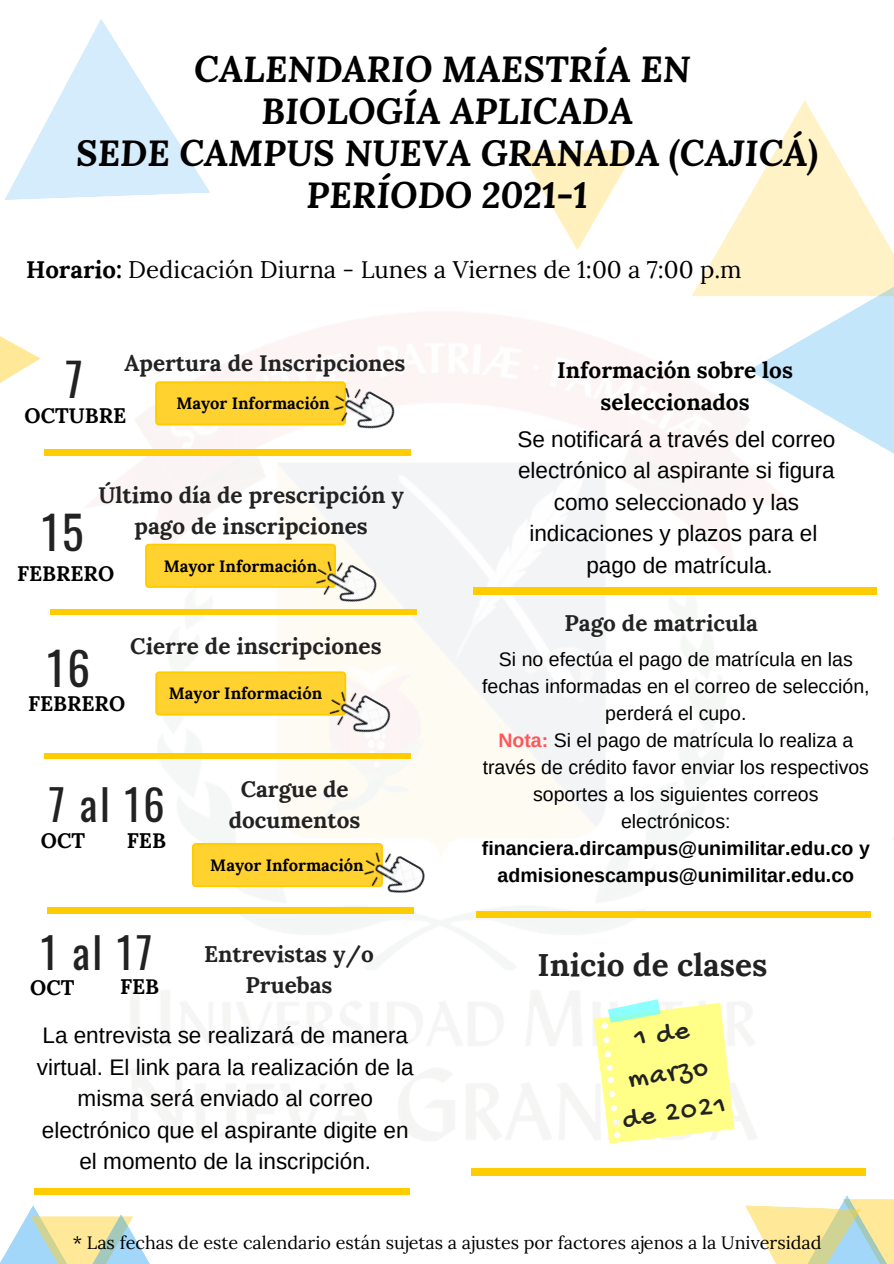
<style>
.page{position:relative;width:894px;height:1264px;background:#fff}
.page>*{position:absolute;margin:0;border:0;box-sizing:border-box;transform-origin:0 0}
.t1{font:45px "Oswald";color:#222}
.t2{font:42px "Oswald";letter-spacing:.06em;color:#222}
.t3{font:italic 700 36px "Lora";color:#000}
.t4{font:700 31.5px "Lora";color:#222}
.t5{font:28.5px/39.5px "Gochi Hand";color:#222;text-align:center}
.t6{font:24px "Lora";color:#000}
.t7{font:22.5px/31.5px "Arimo";color:#000;text-align:center}
.t8{font:700 22.5px/31.5px "Lora";color:#222;text-align:center}
.t9{font:700 22.5px/31.5px "Lora";color:#000;text-align:center}
.t10{font:700 21px "Lora";color:#000}
.t11{font:19.5px/27px "Arimo";color:#000;text-align:center}
.t12{font:700 19.5px/27px "Arimo";color:#000;text-align:center}
.t13{font:18px "Lora";color:#000}
.t14{font:700 16.5px "Lora";color:#000}
.s1{font-weight:700}
.s2{font-weight:700;color:#ff5757}
</style>
<div class="page">
<img style="left:80px;top:312px;width:720px;height:828px">
<div style="left:44px;top:449px;width:366px;height:6px;background:#fc0"></div>
<div style="left:473px;top:588px;width:403px;height:6px;background:#fc0"></div>
<div style="left:44px;top:753px;width:366px;height:6px;background:#fc0"></div>
<div style="left:476px;top:911px;width:394px;height:6px;background:#fc0"></div>
<div style="left:47px;top:908px;width:366px;height:5px;background:#fc0"></div>
<div style="left:471px;top:1168px;width:394px;height:7px;background:#fc0"></div>
<div style="left:34px;top:1188px;width:375px;height:6px;background:#fc0"></div>
<svg style="left:519px;top:150px;width:116px;height:100px"></svg>
<svg style="left:5px;top:19px;width:205px;height:181px"></svg>
<svg style="left:691px;top:100px;width:202px;height:355px"></svg>
<svg style="left:0;top:336px;width:41px;height:47px"></svg>
<svg style="left:0;top:1205px;width:149px;height:58px"></svg>
<svg style="left:745px;top:1195px;width:148px;height:68px"></svg>
<div style="left:50px;top:609px;width:366px;height:6px;background:#fc0"></div>
<svg style="left:155px;top:381px;width:162px;height:44px;background:#fed12d"></svg>
<img style="left:317px;top:363px;width:92px;height:86px">
<svg style="left:145px;top:543px;width:154px;height:45px;background:#fed22f"></svg>
<img style="left:299px;top:536px;width:92px;height:92px">
<svg style="left:155px;top:671px;width:158px;height:44px;background:#fed12e"></svg>
<img style="left:313px;top:666px;width:92px;height:87px">
<svg style="left:192px;top:843px;width:155px;height:44px;background:#ffd12b"></svg>
<img style="left:347px;top:827px;width:92px;height:92px">
<svg style="left:593px;top:999px;width:141px;height:144px"></svg>
<p class="t3" style="left:194px;top:45px;width:497px">CALENDARIO MAESTRÍA EN</p>
<p class="t3" style="left:261px;top:87px;width:373px">BIOLOGÍA APLICADA</p>
<p class="t3" style="left:76px;top:129px;width:743px">SEDE CAMPUS NUEVA GRANADA (CAJICÁ)</p>
<p class="t3" style="left:306px;top:171px;width:282px">PERÍODO 2021-1</p>
<p class="t6" style="left:26px;top:254px;width:717px"><span class="s1">Horario:</span> Dedicación Diurna - Lunes a Viernes de 1:00 a 7:00 p.m</p>
<p class="t1" style="left:65px;top:344px;width:19px">7</p>
<p class="t8" style="left:124px;top:347px;width:282px">Apertura de Inscripciones</p>
<p class="t14" style="left:176px;top:392px;width:155px">Mayor Información</p>
<p class="t10" style="left:25px;top:402px;width:103px">OCTUBRE</p>
<p class="t8" style="left:98px;top:479px;width:307px;line-height:30.8px">Último día de prescripción y pago de inscripciones</p>
<p class="t1" style="left:42px;top:497px;width:43px">15</p>
<p class="t10" style="left:17px;top:559px;width:99px">FEBRERO</p>
<p class="t14" style="left:164px;top:556px;width:155px">Mayor Información</p>
<p class="t8" style="left:130px;top:629px;width:253px">Cierre de inscripciones</p>
<p class="t1" style="left:47px;top:633px;width:45px">16</p>
<p class="t14" style="left:169px;top:682px;width:155px">Mayor Información</p>
<p class="t10" style="left:28px;top:689px;width:99px">FEBRERO</p>
<p class="t2" style="left:49px;top:772px;width:117px">7 al 16</p>
<p class="t10" style="left:41px;top:827px;width:46px">OCT</p>
<p class="t10" style="left:127px;top:827px;width:40px">FEB</p>
<p class="t2" style="left:41px;top:920px;width:113px">1 al 17</p>
<p class="t10" style="left:30px;top:973px;width:46px">OCT</p>
<p class="t10" style="left:120px;top:972px;width:40px">FEB</p>
<p class="t8" style="left:229px;top:773px;width:133px">Cargue de documentos</p>
<p class="t14" style="left:210px;top:854px;width:155px">Mayor Información</p>
<p class="t8" style="left:204px;top:938px;width:171px;line-height:30.9px">Entrevistas y/o<br>Pruebas</p>
<p class="t7" style="left:37px;top:1019px;width:378px">La entrevista se realizará de manera virtual. El link para la realización de la misma será enviado al correo electrónico que el aspirante digite en el momento de la inscripción.</p>
<p class="t9" style="left:557px;top:354px;width:237px">Información sobre los seleccionados</p>
<p class="t7" style="left:517px;top:423px;width:319px">Se notificará a través del correo electrónico al aspirante si figura como seleccionado y las indicaciones y plazos para el pago de matrícula.</p>
<p class="t8" style="left:564px;top:606px;width:195px">Pago de matricula</p>
<p class="t11" style="left:482px;top:646px;width:389px">Si no efectúa el pago de matrícula en las fechas informadas en el correo de selección, perderá el cupo.</p>
<p class="t11" style="left:482px;top:727px;width:388px"><span class="s2">Nota:</span> Si el pago de matrícula lo realiza a través de crédito favor enviar los respectivos soportes a los siguientes correos</p>
<p class="t11" style="left:621px;top:808px;width:111px">electrónicos:</p>
<p class="t12" style="left:481px;top:835px;width:389px">financiera.dircampus@unimilitar.edu.co y admisionescampus@unimilitar.edu.co</p>
<p class="t4" style="left:537px;top:943px;width:231px">Inicio de clases</p>
<p class="t5" style="left:607px;top:1024px;width:106px;rotate:-9deg">1 de marzo de 2021</p>
<p class="t13" style="left:73px;top:1230px;width:750px">* Las fechas de este calendario están sujetas a ajustes por factores ajenos a la Universidad</p>
</div>
